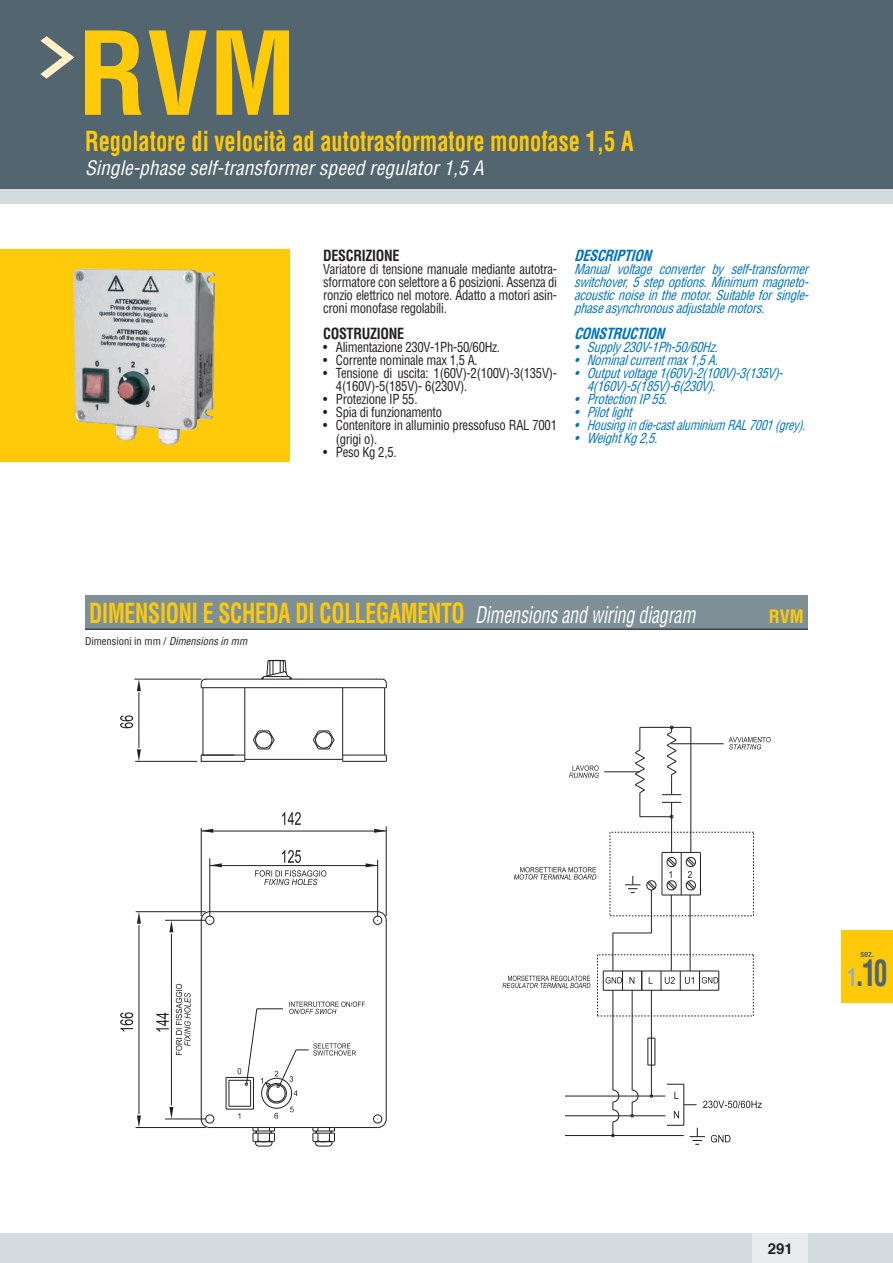
<style>
.page{position:relative;width:893px;height:1263px;background:#fff}
.page>*{position:absolute;margin:0;border:0;box-sizing:border-box;transform-origin:0 0}
.t1{font:700 condensed 112.5px "Helvetica";color:#feca0a}
.t2{font:700 condensed 35.55px "Helvetica";color:#53656e;scale:.77 1}
.t3{font:700 condensed 27px "Helvetica";color:#feca0a;scale:.8 1}
.t4{font:700 condensed 27px "Helvetica";color:#feca0a;scale:.83 1}
.t5{font:italic condensed 19.5px "Helvetica LT Std";color:#fff}
.t6{font:700 condensed 18px "Helvetica";color:#feca0a}
.t7{font:italic 700 condensed 15px "Helvetica";color:#0072bc;scale:.94 1}
.t8{font:700 condensed 15px "Helvetica";letter-spacing:-.02em;color:#231f20;scale:.94 1}
.t9{font:700 15px "Helvetica";color:#231f20}
.t10{font:condensed 13.5px/13px "Helvetica";letter-spacing:-.02em;color:#231f20;scale:.94 1}
.t11{font:italic condensed 13.5px/13px "Helvetica";color:#0072bc;text-align:justify;scale:.94 1}
.t12{font:italic condensed 13.5px "Helvetica";color:#0072bc;scale:.89 1}
.t13{font:condensed 10.5px "Helvetica";color:#231f20}
.t14{font:700 condensed 8.85px "Helvetica";color:#53656e;scale:.96 1}
.s1{font-family:"Helvetica LT Std";font-weight:400;font-style:italic;font-size:22.5px;color:#fff}
.s2{font-family:"Helvetica LT Std";font-style:italic}
.s3{font-size:24px;color:#9dacb5}
</style>
<div class="page">
<div style="left:0;top:0;width:893px;height:189px;background:#53656e"></div>
<div style="left:0;top:189px;width:893px;height:15px;background:#d4dbdf"></div>
<div style="left:0;top:1233px;width:893px;height:30px;background:#d4dbdf"></div>
<div style="left:753px;top:1233px;width:55px;height:30px;background:#e9ecef"></div>
<svg style="left:40px;top:36px;width:34px;height:43px"></svg>
<hr style="left:244px;top:688px;width:1px;height:71px;background:#231f20">
<hr style="left:342px;top:688px;width:1px;height:71px;background:#231f20">
<hr style="left:139px;top:692px;width:1px;height:56px;background:#231f20">
<hr style="left:203px;top:687px;width:182px;height:1px;background:#231f20">
<hr style="left:134px;top:679px;width:67px;height:1px;background:#231f20">
<hr style="left:203px;top:688px;width:1px;height:67px;background:#231f20">
<hr style="left:384px;top:688px;width:1px;height:67px;background:#231f20">
<svg style="left:254px;top:1142px;width:19px;height:5px"></svg>
<svg style="left:314px;top:1142px;width:19px;height:5px"></svg>
<hr style="left:205px;top:679px;width:58px;height:1px;background:#231f20">
<svg style="left:201px;top:678px;width:5px;height:10px"></svg>
<hr style="left:290px;top:679px;width:92px;height:1px;background:#231f20">
<svg style="left:381px;top:678px;width:6px;height:10px"></svg>
<svg style="left:261px;top:660px;width:31px;height:20px"></svg>
<svg style="left:137px;top:679px;width:4px;height:12px"></svg>
<svg style="left:120px;top:715px;width:651px;height:427px"></svg>
<div style="left:85px;top:595px;width:723px;height:34px;background:#7e8f98"></div>
<hr style="left:85px;top:629px;width:723px;height:1px;background:#231f20">
<div style="left:0;top:249px;width:289px;height:212px;background:#feca0a"></div>
<img style="left:73px;top:268px;width:142px;height:178px">
<div style="left:842px;top:930px;width:51px;height:72px;background:#feca0a"></div>
<h1 class="t1" style="left:78px;top:3px;width:220px">RVM</h1>
<h3 class="t4" style="left:85px;top:124px;width:662px">Regolatore di velocità ad autotrasformatore monofase 1,5 A</h3>
<h3 class="t5" style="left:85px;top:156px;width:400px">Single-phase self-transformer speed regulator 1,5 A</h3>
<p class="t8" style="left:323px;top:246px;width:83px">DESCRIZIONE</p>
<p class="t10" style="left:323px;top:262px;width:250px;text-align:justify">Variatore di tensione manuale mediante autotra&shy;sformatore con selettore a 6 posizioni. Assenza di ronzio elettrico nel motore. Adatto a motori asin&shy;croni monofase regolabili.</p>
<p class="t8" style="left:323px;top:324px;width:88px">COSTRUZIONE</p>
<p class="t10" style="left:323px;top:341px;width:190px">• Alimentazione 230V-1Ph-50/60Hz.</p>
<p class="t10" style="left:323px;top:354px;width:166px">• Corrente nominale max 1,5 A.</p>
<p class="t10" style="left:336px;top:367px;width:237px;text-indent:-13px">• Tensione di uscita: 1(60V)-2(100V)-3(135V)-<br>4(160V)-5(185V)- 6(230V).</p>
<p class="t10" style="left:323px;top:393px;width:102px">• Protezione IP 55.</p>
<p class="t10" style="left:323px;top:406px;width:128px">• Spia di funzionamento</p>
<p class="t10" style="left:336px;top:419px;width:237px;text-indent:-13px">• Contenitore in alluminio pressofuso RAL 7001 (grigi o).</p>
<p class="t10" style="left:323px;top:445px;width:80px">• Peso Kg 2,5.</p>
<p class="t7" style="left:574px;top:246px;width:89px">DESCRIPTION</p>
<p class="t11" style="left:574px;top:262px;width:255px">Manual voltage converter by self-transformer switchover,5stepoptions.Minimum magneto&shy;acousticnoiseinthemotor.Suitableforsingle&shy;phaseasynchronousadjustablemotors.</p>
<p class="t7" style="left:574px;top:324px;width:103px">CONSTRUCTION</p>
<p class="t11" style="left:574px;top:341px;width:159px">• Supply230V-1Ph-50/60Hz.</p>
<p class="t11" style="left:574px;top:354px;width:159px">• Nominalcurrentmax1,5A.</p>
<p class="t11" style="left:587px;top:367px;width:215px;text-indent:-13px">• Outputvoltage1(60V)-2(100V)-3(135V)-<br>4(160V)-5(185V)-6(230V).</p>
<p class="t11" style="left:574px;top:393px;width:105px">• ProtectionIP55.</p>
<p class="t11" style="left:574px;top:406px;width:68px">• Pilotlight</p>
<p class="t12" style="left:574px;top:417px;width:266px">• Housingindie-castaluminium RAL7001(grey).</p>
<p class="t11" style="left:574px;top:432px;width:95px">• WeightKg2,5.</p>
<h3 class="t3" style="left:89px;top:596px;width:759px">DIMENSIONI E SCHEDA DI COLLEGAMENTO <span class="s1">Dimensions and wiring diagram</span></h3>
<h3 class="t6" style="left:769px;top:605px;width:37px">RVM</h3>
<p class="t13" style="left:85px;top:635px;width:164px">Dimensioni in mm / <span class="s2">Dimensions in mm</span></p>
<p class="t14" style="left:860px;top:948px;width:16px">sez.</p>
<h2 class="t2" style="left:847px;top:951px;width:54px"><span class="s3">1</span>.10</h2>
<p class="t9" style="left:768px;top:1236px;width:27px">291</p>
</div>
